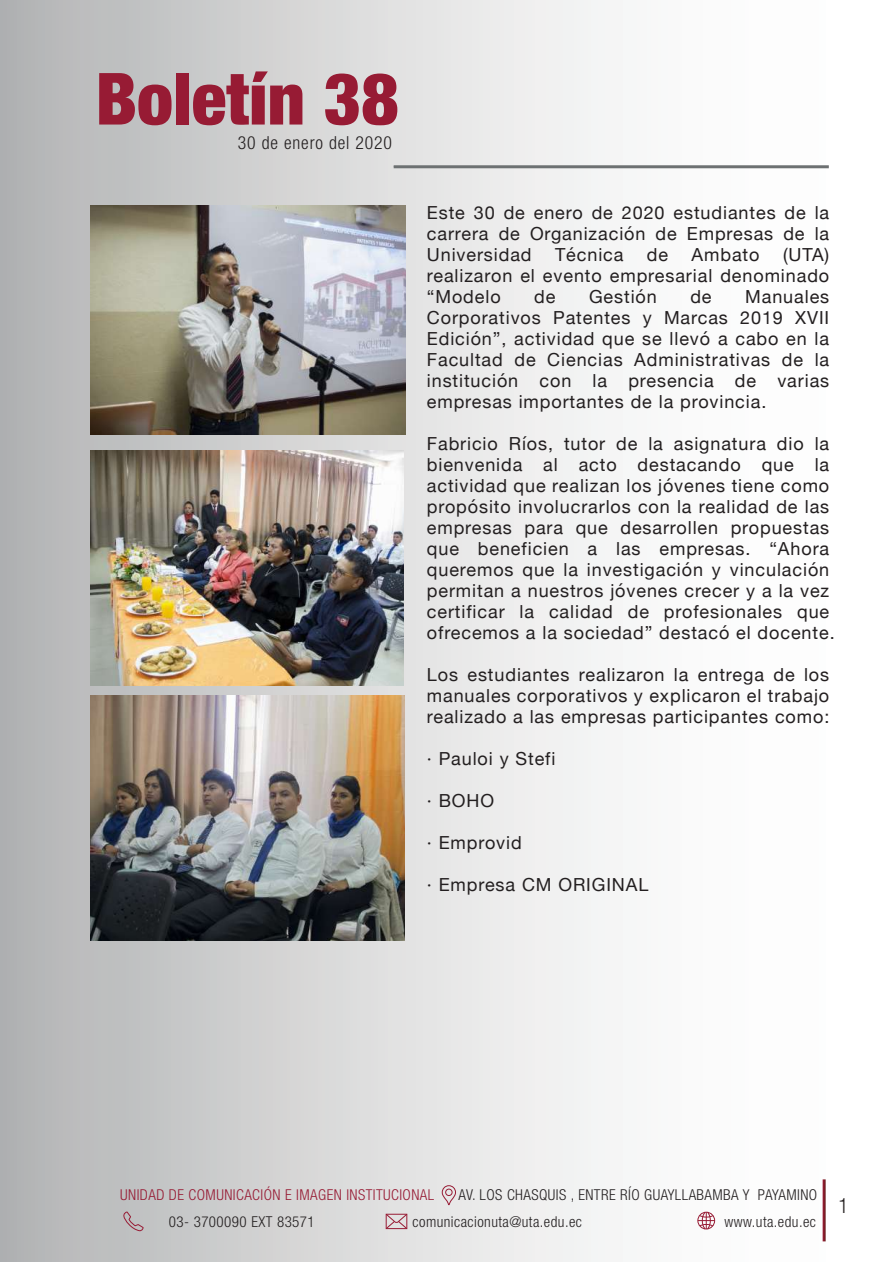
<style>
.page{position:relative;width:892px;height:1262px;background:#fff}
.page>*{position:absolute;margin:0;border:0;box-sizing:border-box;transform-origin:0 0}
.t1{font:900 condensed 72px "Helvetica Neue";color:#971b34}
.t2{font:300 condensed 21px "Helvetica Neue LT Pro";color:#231f20}
.t3{font:18px/21px "Helvetica Neue";letter-spacing:.05em;color:#231f20;text-align:justify}
.t4{font:300 condensed 18px "Helvetica Neue LT Pro";letter-spacing:.05em;color:#231f20}
.t5{font:300 condensed 15px "Helvetica Neue LT Pro";letter-spacing:.03em;color:#231f20}
.t6{font:300 condensed 15px "Helvetica Neue LT Pro";letter-spacing:.03em;color:#971b34}
</style>
<div class="page">
<div style="left:0;top:0;width:891px;height:1261px;background:linear-gradient(to right,#b7b8b8,#fff)"></div>
<hr style="left:393px;top:165px;width:435px;height:3px;background:#6d7172">
<hr style="left:822px;top:1179px;width:3px;height:62px;background:#fff">
<svg style="left:385px;top:1213px;width:22px;height:16px"></svg>
<svg style="left:123px;top:1210px;width:21px;height:21px"></svg>
<svg style="left:697px;top:1211px;width:17px;height:18px"></svg>
<svg style="left:441px;top:1184px;width:15px;height:21px"></svg>
<img style="left:90px;top:206px;width:315px;height:229px">
<img style="left:90px;top:695px;width:314px;height:245px">
<img style="left:90px;top:450px;width:313px;height:235px">
<h1 class="t1" style="left:95px;top:40px;width:304px">Boletín 38</h1>
<p class="t4" style="left:238px;top:133px;width:156px">30 de enero del 2020</p>
<p class="t3" style="left:426px;top:203px;width:404px">Este 30 de enero de 2020 estudiantes de la carrera de Organización de Empresas de la Universidad</p>
<p class="t3" style="left:555px;top:245px;width:70px">Técnica</p>
<p class="t3" style="left:646px;top:245px;width:23px">de</p>
<p class="t3" style="left:691px;top:245px;width:69px">Ambato</p>
<p class="t3" style="left:426px;top:245px;width:404px;text-indent:356px">(UTA) realizaron el evento empresarial denominado “Modelo</p>
<p class="t3" style="left:534px;top:287px;width:23px">de</p>
<p class="t3" style="left:588px;top:287px;width:69px">Gestión</p>
<p class="t3" style="left:690px;top:287px;width:23px">de</p>
<p class="t3" style="left:426px;top:287px;width:404px;text-indent:318px">Manuales Corporativos Patentes y Marcas 2019 XVII Edición”, actividad que se llevó a cabo en la Facultad de Ciencias Administrativas de la institución con la presencia de varias empresas importantes de la provincia.</p>
<p class="t3" style="left:426px;top:434px;width:409px;text-align:left">Fabricio Ríos, tutor de la asignatura dio la bienvenida al acto destacando que la actividad que realizan los jóvenes tiene como propósito involucrarlos con la realidad de las empresas para que desarrollen propuestas que beneficien a las empresas. “Ahora queremos que la investigación y vinculación permitan a nuestros jóvenes crecer y a la vez certificar la calidad de profesionales que ofrecemos a la sociedad” destacó el docente.</p>
<p class="t3" style="left:426px;top:665px;width:404px">Los estudiantes realizaron la entrega de los manuales corporativos y explicaron el trabajo realizado a las empresas participantes como:</p>
<p class="t3" style="left:426px;top:749px;width:130px">· Pauloi y Stefi</p>
<p class="t3" style="left:426px;top:791px;width:69px">· BOHO</p>
<p class="t3" style="left:426px;top:833px;width:96px">· Emprovid</p>
<p class="t3" style="left:426px;top:875px;width:223px">· Empresa CM ORIGINAL</p>
<p class="t6" style="left:120px;top:1186px;width:315px">UNIDAD DE COMUNICACIÓN E IMAGEN INSTITUCIONAL</p>
<p class="t5" style="left:458px;top:1186px;width:360px">AV. LOS CHASQUIS , ENTRE RÍO GUAYLLABAMBA Y PAYAMINO</p>
<p class="t5" style="left:169px;top:1213px;width:147px">03- 3700090 EXT 83571</p>
<p class="t5" style="left:412px;top:1213px;width:171px">comunicacionuta@uta.edu.ec</p>
<p class="t5" style="left:724px;top:1213px;width:93px">www.uta.edu.ec</p>
<p class="t2" style="left:838px;top:1193px;width:12px">1</p>
</div>
